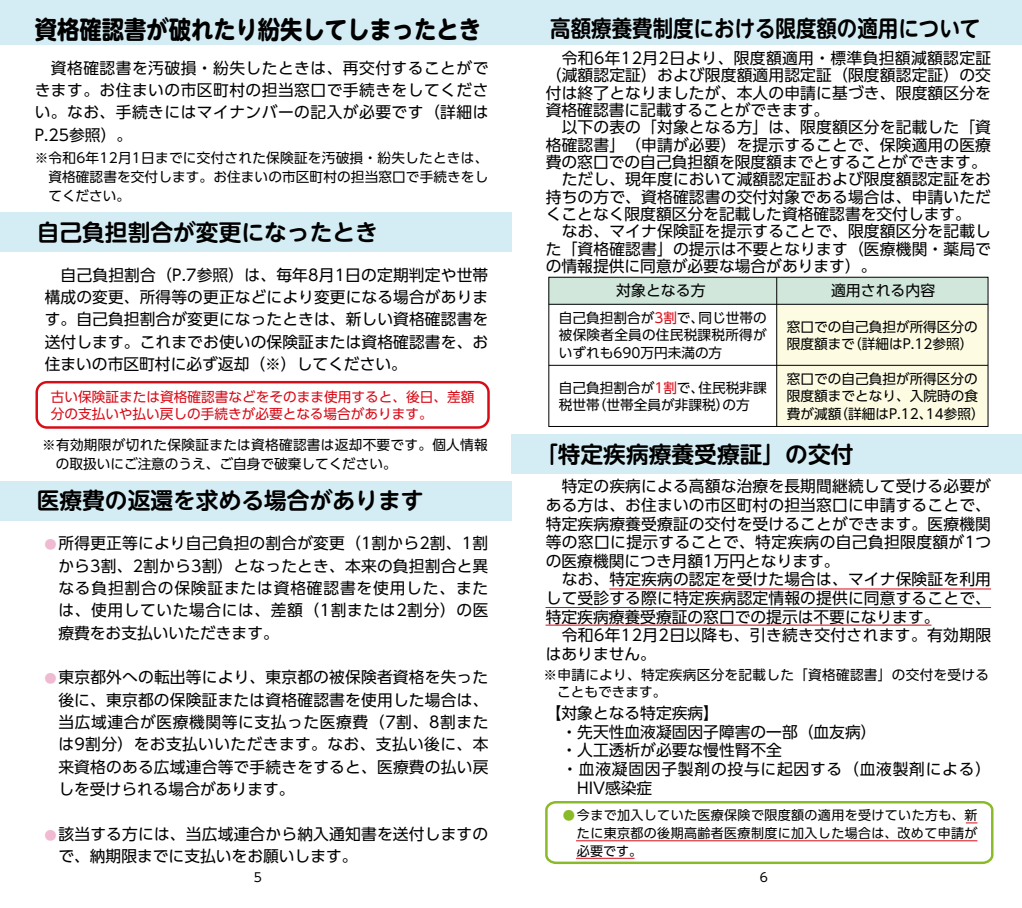
<style>
.page{position:relative;width:1022px;height:908px;background:#fff}
.page>*{position:absolute;margin:0;border:0;box-sizing:border-box;transform-origin:0 0}
.t1{font:700 24.85px "UD Shin M Go Pro";color:#000;scale:.9 1}
.t2{font:700 22.75px "UD Shin M Go Pro De";color:#000}
.t3{font:700 22.75px "UD Shin M Go Pro De";color:#000;scale:.9 1}
.t4{font:15.75px/22.4px "UD Shin Go Pro";letter-spacing:.01em;color:#000;text-align:justify}
.t5{font:15.75px "UD Shin Go Pro";letter-spacing:.05em;color:#000}
.t6{font:14.88px "UD Shin Go Pro";color:#000}
.t7{font:13.65px/17.3px "UD Shin Go Pro";color:#000}
.t8{font:13.65px/18.6px "UD Shin Go Pro";letter-spacing:.02em;color:#000}
.t9{font:13.65px/17.3px "UD Shin Go Pro";color:#d80b17}
.t10{font:12.95px/18px "UD Shin Go Pro";letter-spacing:.03em;color:#000;text-align:justify}
.t11{font:12.42px "UD Shin Go Pr 6";color:#000}
.s1{font-size:12.25px;color:#f0bad2}
.s2{color:#d80b17}
.s3{font-size:12.25px;color:#8aba29}
</style>
<div class="page">
<div style="left:511px;top:0;width:511px;height:45px;background:#d4ecf3"></div>
<div style="left:0;top:212px;width:511px;height:40px;background:#d4ecf3"></div>
<div style="left:0;top:481px;width:511px;height:40px;background:#d4ecf3"></div>
<div style="left:35px;top:381px;width:455px;height:48px;border:2px solid #d80b17;border-radius:10px"></div>
<div style="left:511px;top:434px;width:511px;height:39px;background:#d4ecf3"></div>
<hr style="left:609px;top:588px;width:382px;height:1px;background:#d80b17">
<hr style="left:545px;top:607px;width:446px;height:1px;background:#d80b17">
<hr style="left:545px;top:625px;width:386px;height:1px;background:#d80b17">
<div style="left:0;top:0;width:511px;height:45px;background:#d4ecf3"></div>
<svg style="left:545px;top:801px;width:449px;height:64px"></svg>
<div style="left:777px;top:304px;width:211px;height:122px;background:#fdfce3"></div>
<div style="left:549px;top:277px;width:439px;height:27px;background:#d1e7dc"></div>
<div style="left:548px;top:277px;width:440px;height:150px;border:1px solid #000"></div>
<hr style="left:549px;top:304px;width:439px;height:1px;background:#000">
<hr style="left:549px;top:365px;width:439px;height:1px;background:#000">
<hr style="left:776px;top:277px;width:1px;height:149px;background:#000">
<h1 class="t1" style="left:35px;top:10px;width:498px">資格確認書が破れたり紛失してしまったとき</h1>
<p class="t4" style="left:35px;top:56px;width:455px">　資格確認書を汚破損・紛失したときは、再交付することができます。お住まいの市区町村の担当窓口で手続きをしてください。なお、手続きにはマイナンバーの記入が必要です（詳細はP.25参照）。</p>
<p class="t7" style="left:48px;top:148px;width:441px;line-height:18.6px;text-align:justify;text-indent:-14px">※令和6年12月1日までに交付された保険証を汚破損・紛失したときは、資格確認書を交付します。お住まいの市区町村の担当窓口で手続きをしてください。</p>
<h2 class="t2" style="left:37px;top:213px;width:343px">自己負担割合が変更になったとき</h2>
<p class="t4" style="left:45px;top:263px;width:445px">　自己負担割合（P.7参照）は、毎年8月1日の定期判定や世帯構成の変更、所得等の更正などにより変更になる場合があります。自己負担割合が変更になったときは、新しい資格確認書を送付します。これまでお使いの保険証または資格確認書を、お住まいの市区町村に必ず返却（※）してください。</p>
<p class="t9" style="left:51px;top:388px;width:425px">古い保険証または資格確認書などをそのまま使用すると、後日、差額分の支払いや払い戻しの手続きが必要となる場合があります。</p>
<p class="t8" style="left:56px;top:435px;width:433px;text-indent:-14px">※有効期限が切れた保険証または資格確認書は返却不要です。個人情報の取扱いにご注意のうえ、ご自身で破棄してください。</p>
<h2 class="t2" style="left:37px;top:482px;width:388px">医療費の返還を求める場合があります</h2>
<p class="t4" style="left:58px;top:532px;width:432px;text-indent:-14px"><span class="s1">●</span>所得更正等により自己負担の割合が変更（1割から2割、1割から3割、2割から3割）となったとき、本来の負担割合と異なる負担割合の保険証または資格確認書を使用した、または、使用していた場合には、差額（1割または2割分）の医療費をお支払いいただきます。</p>
<p class="t4" style="left:58px;top:666px;width:432px;text-indent:-14px"><span class="s1">●</span>東京都外への転出等により、東京都の被保険者資格を失った後に、東京都の保険証または資格確認書を使用した場合は、当広域連合が医療機関等に支払った医療費（7割、8割または9割分）をお支払いいただきます。なお、支払い後に、本来資格のある広域連合等で手続きをすると、医療費の払い戻しを受けられる場合があります。</p>
<p class="t4" style="left:58px;top:822px;width:431px;text-indent:-14px"><span class="s1">●</span>該当する方には、当広域連合から納入通知書を送付しますので、納期限までに支払いをお願いします。</p>
<h2 class="t3" style="left:550px;top:10px;width:479px">高額療養費制度における限度額の適用について</h2>
<p class="t4" style="left:546px;top:49px;width:447px;line-height:17.3px;text-align:left">　令和6年12月2日より、限度額適用・標準負担額減額認定証（減額認定証）および限度額適用認定証（限度額認定証）の交付は終了となりましたが、本人の申請に基づき、限度額区分を資格確認書に記載することができます。<br>　以下の表の「対象となる方」は、限度額区分を記載した「資格確認書」（申請が必要）を提示することで、保険適用の医療費の窓口での自己負担額を限度額までとすることができます。　ただし、現年度において減額認定証および限度額認定証をお持ちの方で、資格確認書の交付対象である場合は、申請いただくことなく限度額区分を記載した資格確認書を交付します。<br>　なお、マイナ保険証を提示することで、限度額区分を記載した「資格確認書」の提示は不要となります（医療機関・薬局での情報提供に同意が必要な場合があります）。</p>
<p class="t6" style="left:616px;top:278px;width:91px">対象となる方</p>
<p class="t6" style="left:831px;top:278px;width:106px">適用される内容</p>
<p class="t7" style="left:559px;top:309px;width:209px;text-align:justify">自己負担割合が<span class="s2">3割</span>で、同じ世帯の被保険者全員の住民税課税所得がいずれも690万円未満の方</p>
<p class="t7" style="left:787px;top:318px;width:193px">窓口での自己負担が所得区分の限度額まで（詳細はP.12参照）</p>
<p class="t7" style="left:787px;top:370px;width:199px">窓口での自己負担が所得区分の限度額までとなり、入院時の食費が減額（詳細はP.12、14参照）</p>
<p class="t7" style="left:559px;top:378px;width:209px">自己負担割合が<span class="s2">1割</span>で、住民税非課税世帯（世帯全員が非課税）の方</p>
<h2 class="t2" style="left:535px;top:436px;width:320px">「特定疾病療養受療証」の交付</h2>
<p class="t4" style="left:546px;top:476px;width:447px;line-height:18.6px;text-align:left">　特定の疾病による高額な治療を長期間継続して受ける必要がある方は、お住まいの市区町村の担当窓口に申請することで、特定疾病療養受療証の交付を受けることができます。医療機関等の窓口に提示することで、特定疾病の自己負担限度額が1つの医療機関につき月額1万円となります。<br>　なお、特定疾病の認定を受けた場合は、マイナ保険証を利用して受診する際に特定疾病認定情報の提供に同意することで、特定疾病療養受療証の窓口での提示は不要になります。<br>　令和6年12月2日以降も、引き続き交付されます。有効期限はありません。</p>
<p class="t8" style="left:557px;top:666px;width:433px;line-height:17.3px;text-indent:-14px">※申請により、特定疾病区分を記載した「資格確認書」の交付を受けることもできます。</p>
<p class="t4" style="left:546px;top:701px;width:175px">【対象となる特定疾病】</p>
<p class="t4" style="left:546px;top:720px;width:332px">　・先天性血液凝固因子障害の一部（血友病）</p>
<p class="t4" style="left:546px;top:739px;width:238px">　・人工透析が必要な慢性腎不全</p>
<p class="t5" style="left:546px;top:756px;width:447px">　・血液凝固因子製剤の投与に起因する（血液製剤による）</p>
<p class="t4" style="left:577px;top:776px;width:77px">HIV感染症</p>
<p class="t10" style="left:577px;top:805px;width:402px;text-indent:-14px"><span class="s3">●</span>今まで加入していた医療保険で限度額の適用を受けていた方も、新たに東京都の後期高齢者医療制度に加入した場合は、改めて申請が必要です。</p>
<p class="t11" style="left:254px;top:867px;width:10px">5</p>
<p class="t11" style="left:760px;top:867px;width:10px">6</p>
</div>
